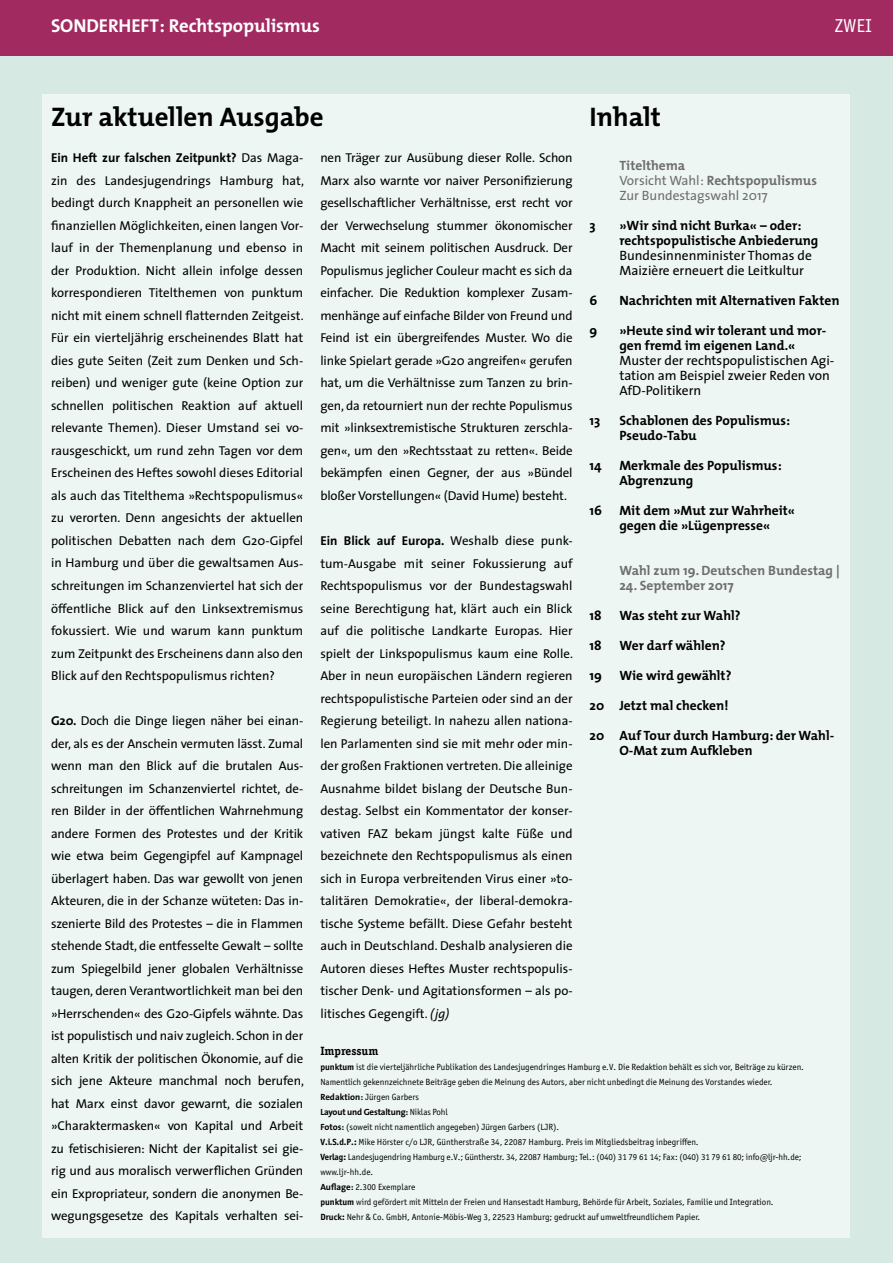
<style>
.page{position:relative;width:893px;height:1263px;background:#d6e9e3}
.page>*{position:absolute;margin:0;border:0;box-sizing:border-box;transform-origin:0 0}
.t1{font:700 27px "The Mix";color:#000}
.t2{font:700 18.75px "The Mix";letter-spacing:-.005em;color:#fff}
.t3{font:18.75px "Officina Sans ITC Pro";color:#fff}
.t4{font:700 13.5px/15px "The Mix";color:#000}
.t5{font:13.5px/15px "The Sans";color:#000}
.t6{font:700 13.5px/15px "The Mix";color:#6e6e6e}
.t7{font:13.5px "The Sans";color:#6e6e6e}
.t8{font:12.9px/22.5px "The Sans";letter-spacing:-.01em;color:#000;text-align:justify}
.t9{font:700 12px "Officina Serif ITC Pro";color:#000}
.t10{font:9px/15px "Officina Sans ITC Pro";color:#000}
.t11{font:700 9px "The Sans";letter-spacing:-.02em;color:#000}
.s1{font-family:"The Sans";font-weight:400}
.s2{font-weight:700}
.s3{font-style:italic}
.s4{font-family:"The Sans";font-weight:700}
.s5{font-family:"Officina Sans ITC Pro";font-weight:400}
</style>
<div class="page">
<div style="left:43px;top:94px;width:807px;height:1143px;background:#eef6f3"></div>
<div style="left:0;top:0;width:893px;height:55px;background:#a12a61"></div>
<h2 class="t2" style="left:51px;top:10px;width:270px">SONDERHEFT: Rechtspopulismus</h2>
<h2 class="t3" style="left:835px;top:15px;width:38px">ZWEI</h2>
<h1 class="t1" style="left:51px;top:94px;width:274px">Zur aktuellen Ausgabe</h1>
<h1 class="t1" style="left:590px;top:94px;width:73px">Inhalt</h1>
<p class="t6" style="left:619px;top:158px;width:199px">Titelthema<br><span class="s1">Vorsicht Wahl:</span> Rechtspopulismus</p>
<p class="t7" style="left:619px;top:184px;width:150px">Zur Bundestagswahl 2017</p>
<p class="t4" style="left:590px;top:218px;width:8px">3</p>
<p class="t4" style="left:619px;top:218px;width:201px">»Wir sind nicht Burka« – oder: rechtspopulistische Anbiederung</p>
<p class="t5" style="left:619px;top:247px;width:194px">Bundesinnenminister Thomas de<br>Maizière erneuert die Leitkultur</p>
<p class="t4" style="left:590px;top:293px;width:9px">6</p>
<p class="t4" style="left:619px;top:293px;width:222px">Nachrichten mit Alternativen Fakten</p>
<p class="t4" style="left:590px;top:323px;width:9px">9</p>
<p class="t4" style="left:619px;top:323px;width:208px">»Heute sind wir tolerant und mor&shy;gen fremd im eigenen Land.«</p>
<p class="t5" style="left:619px;top:352px;width:216px">Muster der rechtspopulistischen Agi&shy;tation am Beispiel zweier Reden von<br>AfD-Politikern</p>
<p class="t4" style="left:590px;top:413px;width:12px">13</p>
<p class="t4" style="left:619px;top:413px;width:172px">Schablonen des Populismus:<br>Pseudo-Tabu</p>
<p class="t4" style="left:590px;top:458px;width:14px">14</p>
<p class="t4" style="left:619px;top:458px;width:164px">Merkmale des Populismus:<br>Abgrenzung</p>
<p class="t4" style="left:590px;top:503px;width:14px">16</p>
<p class="t4" style="left:619px;top:503px;width:177px">Mit dem »Mut zur Wahrheit« gegen die »Lügenpresse«</p>
<p class="t6" style="left:619px;top:562px;width:222px">Wahl zum 19. Deutschen Bundestag |</p>
<p class="t6" style="left:619px;top:577px;width:116px">24. September 2017</p>
<p class="t4" style="left:590px;top:607px;width:14px">18</p>
<p class="t4" style="left:619px;top:607px;width:123px">Was steht zur Wahl?</p>
<p class="t4" style="left:590px;top:637px;width:14px">18</p>
<p class="t4" style="left:619px;top:637px;width:108px">Wer darf wählen?</p>
<p class="t4" style="left:590px;top:667px;width:14px">19</p>
<p class="t4" style="left:619px;top:667px;width:114px">Wie wird gewählt?</p>
<p class="t4" style="left:590px;top:697px;width:140px">20 Jetzt mal checken!</p>
<p class="t4" style="left:619px;top:727px;width:216px;text-indent:-30px">20 Auf Tour durch Hamburg: der Wahl-<br>O-Mat zum Aufkleben</p>
<p class="t8" style="left:51px;top:146px;width:254px"><span class="s2">Ein Heft zur falschen Zeitpunkt?</span> Das Maga&shy;zin des Landesjugendrings Hamburg hat, bedingt durch Knappheit an personellen wie finanziellen Möglichkeiten, einen langen Vor&shy;lauf in der Themenplanung und ebenso in der Produktion. Nicht allein infolge dessen korrespondieren Titelthemen von punktum nicht mit einem schnell flatternden Zeitgeist.<br>Für ein vierteljährig erscheinendes Blatt hat dies gute Seiten (Zeit zum Denken und Sch&shy;reiben) und weniger gute (keine Option zur schnellen politischen Reaktion auf aktuell relevante Themen). Dieser Umstand sei vo&shy;rausgeschickt, um rund zehn Tagen vor dem Erscheinen des Heftes sowohl dieses Editorial als auch das Titelthema »Rechtspopulismus« zu verorten. Denn angesichts der aktuellen politischen Debatten nach dem G20-Gipfel in Hamburg und über die gewaltsamen Aus&shy;schreitungen im Schanzenviertel hat sich der öffentliche Blick auf den Linksextremismus fokussiert. Wie und warum kann punktum zum Zeitpunkt des Erscheinens dann also den Blick auf den Rechtspopulismus richten?</p>
<p class="t8" style="left:51px;top:709px;width:254px"><span class="s2">G20.</span> Doch die Dinge liegen näher bei einan&shy;der, als es der Anschein vermuten lässt. Zumal wenn man den Blick auf die brutalen Aus&shy;schreitungen im Schanzenviertel richtet, de&shy;ren Bilder in der öffentlichen Wahrnehmung andere Formen des Protestes und der Kritik wie etwa beim Gegengipfel auf Kampnagel überlagert haben. Das war gewollt von jenen Akteuren, die in der Schanze wüteten: Das in&shy;szenierte Bild des Protestes – die in Flammen stehende Stadt, die entfesselte Gewalt – sollte zum Spiegelbild jener globalen Verhältnisse taugen, deren Verantwortlichkeit man bei den »Herrschenden« des G20-Gipfels wähnte. Das ist populistisch und naiv zugleich. Schon in der alten Kritik der politischen Ökonomie, auf die sich jene Akteure manchmal noch berufen, hat Marx einst davor gewarnt, die sozialen »Charaktermasken« von Kapital und Arbeit zu fetischisieren: Nicht der Kapitalist sei gie&shy;rig und aus moralisch verwerflichen Gründen ein Expropriateur, sondern die anonymen Be&shy;wegungsgesetze des Kapitals verhalten sei-</p>
<p class="t8" style="left:320px;top:146px;width:254px">nen Träger zur Ausübung dieser Rolle. Schon Marx also warnte vor naiver Personifizierung gesellschaftlicher Verhältnisse, erst recht vor der Verwechselung stummer ökonomischer Macht mit seinem politischen Ausdruck. Der Populismus jeglicher Couleur macht es sich da einfacher. Die Reduktion komplexer Zusam&shy;menhänge auf einfache Bilder von Freund und Feind ist ein übergreifendes Muster. Wo die linke Spielart gerade »G20 angreifen« gerufen hat, um die Verhältnisse zum Tanzen zu brin&shy;gen, da retourniert nun der rechte Populismus mit »linksextremistische Strukturen zerschla&shy;gen«, um den »Rechtsstaat zu retten«. Beide bekämpfen einen Gegner, der aus »Bündel bloßer Vorstellungen« (David Hume) besteht.</p>
<p class="t8" style="left:320px;top:529px;width:254px"><span class="s2">Ein Blick auf Europa.</span> Weshalb diese punk&shy;tum-Ausgabe mit seiner Fokussierung auf Rechtspopulismus vor der Bundestagswahl seine Berechtigung hat, klärt auch ein Blick auf die politische Landkarte Europas. Hier spielt der Linkspopulismus kaum eine Rolle.<br>Aber in neun europäischen Ländern regieren rechtspopulistische Parteien oder sind an der Regierung beteiligt. In nahezu allen nationa&shy;len Parlamenten sind sie mit mehr oder min&shy;der großen Fraktionen vertreten. Die alleinige Ausnahme bildet bislang der Deutsche Bun&shy;destag. Selbst ein Kommentator der konser&shy;vativen FAZ bekam jüngst kalte Füße und bezeichnete den Rechtspopulismus als einen sich in Europa verbreitenden Virus einer »to&shy;talitären Demokratie«, der liberal-demokra&shy;tische Systeme befällt. Diese Gefahr besteht auch in Deutschland. Deshalb analysieren die Autoren dieses Heftes Muster rechtspopulis&shy;tischer Denk- und Agitationsformen – als po&shy;litisches Gegengift. <span class="s3">(jg)</span></p>
<p class="t9" style="left:320px;top:1043px;width:60px">Impressum</p>
<p class="t10" style="left:320px;top:1059px;width:485px"><span class="s2">punktum</span> ist die vierteljährliche Publikation des Landesjugendringes Hamburg e.V. Die Redaktion behält es sich vor, Beiträge zu kürzen.<br>Namentlich gekennzeichnete Beiträge geben die Meinung des Autors, aber nicht unbedingt die Meinung des Vorstandes wieder.<br><span class="s4">Redaktion:</span> Jürgen Garbers</p>
<p class="t11" style="left:320px;top:1104px;width:129px">Layout und Gestaltung : <span class="s5">Niklas Pohl</span></p>
<p class="t10" style="left:320px;top:1119px;width:483px"><span class="s4">Fotos:</span> (soweit nicht namentlich angegeben) Jürgen Garbers (LJR).<br><span class="s2">V.i.S.d.P.:</span> Mike Hörster c/o LJR, Güntherstraße 34, 22087 Hamburg. Preis im Mitgliedsbeitrag inbegriffen.<br><span class="s2">Verlag:</span> Landesjugendring Hamburg e.V.; Güntherstr. 34, 22087 Hamburg; Tel.: (040) 31 79 61 14; Fax : (040) 31 79 61 80; info@ljr-hh.de; www.ljr-hh.de.<br><span class="s4">Auflage:</span> 2.300 Exemplare<br><span class="s2">punktum</span> wird gefördert mit Mitteln der Freien und Hansestadt Hamburg, Behörde für Arbeit, Soziales, Familie und Integration.<br><span class="s2">Druck:</span> Nehr &amp; Co. GmbH, Antonie-Möbis-Weg 3, 22523 Hamburg; gedruckt auf umweltfreundlichem Papier.</p>
</div>
